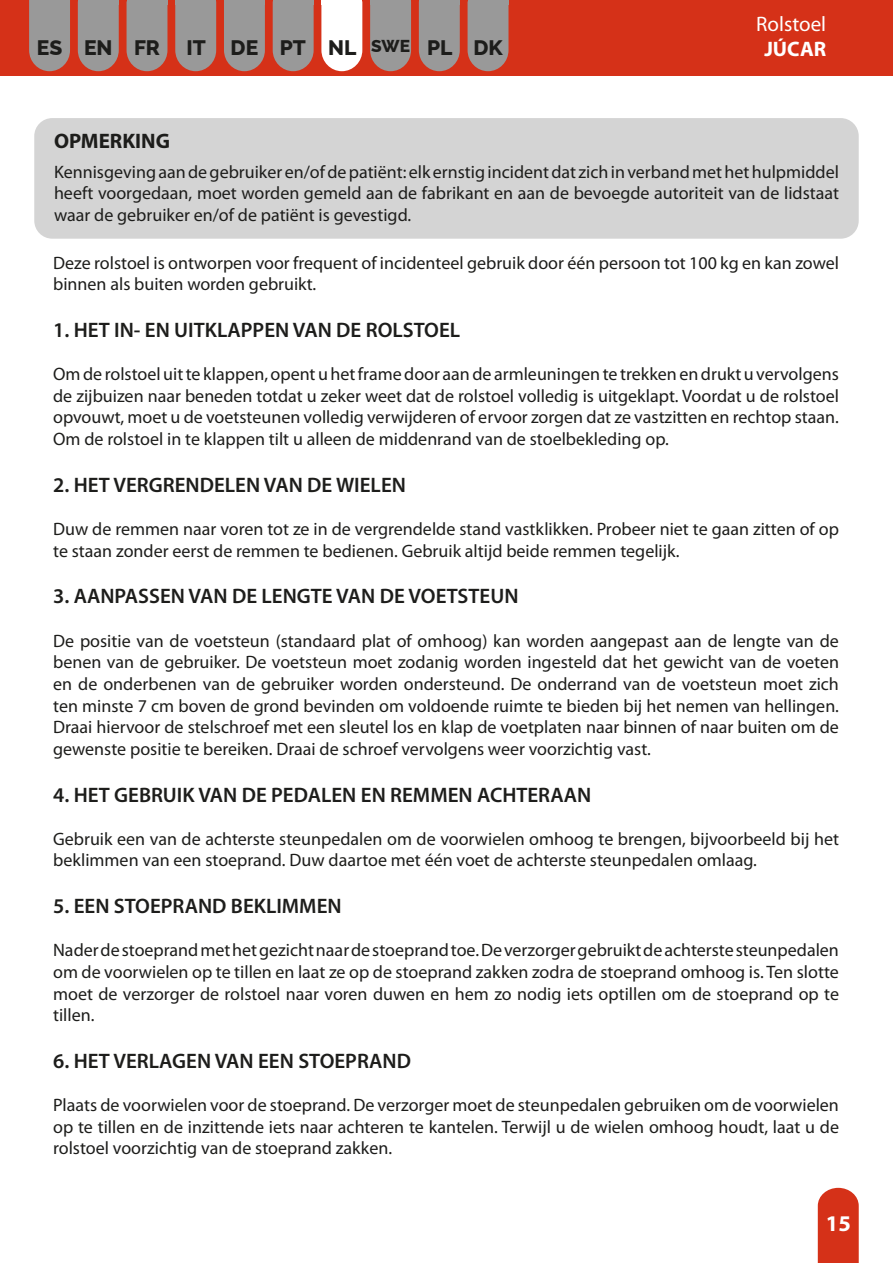
<style>
.page{position:relative;width:893px;height:1263px;background:#fff}
.page>*{position:absolute;margin:0;border:0;box-sizing:border-box;transform-origin:0 0}
.t1{font:700 22.5px "Myriad Pro";color:#fff}
.t2{font:600 21px "Myriad Pro";color:#1d1d1b}
.t3{font:800 21px "Raleway";color:#1d1d1b}
.t4{font:700 21px "Myriad Pro";color:#1d1d1b}
.t5{font:21px "Myriad Pro";color:#fff}
.t6{font:700 21px "Myriad Pro";color:#fff}
.t7{font:18px/21.6px "Myriad Pro";color:#1d1d1b;text-align:justify}
.s1{font-size:17.25px}
</style>
<div class="page">
<div style="left:0;top:1px;width:893px;height:75px;background:#d53118"></div>
<svg style="left:29px;top:0;width:41px;height:71px;background:#9d908e"></svg>
<div style="left:37px;top:35px;width:26px;height:20px;background:#999"></div>
<div style="left:127px;top:4px;width:40px;height:67px;background:#999"></div>
<hr style="left:127px;top:0;width:40px;height:4px;background:#999">
<svg style="left:78px;top:4px;width:41px;height:67px;background:#9d9190"></svg>
<hr style="left:78px;top:0;width:41px;height:4px;background:#999">
<svg style="left:321px;top:4px;width:41px;height:67px;background:#fbece9"></svg>
<div style="left:328px;top:35px;width:28px;height:20px;background:#fff"></div>
<hr style="left:321px;top:0;width:41px;height:4px;background:#fff">
<div style="left:468px;top:4px;width:40px;height:67px;background:#999"></div>
<hr style="left:468px;top:0;width:40px;height:4px;background:#999">
<svg style="left:273px;top:4px;width:41px;height:67px;background:#9d918f"></svg>
<hr style="left:273px;top:0;width:41px;height:4px;background:#999">
<svg style="left:419px;top:4px;width:41px;height:67px;background:#9d9190"></svg>
<hr style="left:419px;top:0;width:41px;height:4px;background:#999">
<svg style="left:224px;top:4px;width:41px;height:67px;background:#9c9290"></svg>
<hr style="left:224px;top:0;width:41px;height:4px;background:#999">
<svg style="left:370px;top:4px;width:41px;height:67px;background:#9d9190"></svg>
<hr style="left:370px;top:0;width:41px;height:4px;background:#999">
<svg style="left:175px;top:4px;width:41px;height:67px;background:#9d918f"></svg>
<hr style="left:175px;top:0;width:41px;height:4px;background:#999">
<svg style="left:818px;top:1188px;width:41px;height:75px;background:#d73c24"></svg>
<div style="left:34px;top:118px;width:825px;height:121px;background:#d4d4d4;border-radius:18px"></div>
<p class="t5" style="left:756px;top:11px;width:72px">Rolstoel</p>
<p class="t3" style="left:37px;top:30px;width:125px">ES EN FR</p>
<p class="t3" style="left:186px;top:30px;width:318px">IT DE PT NL <span class="s1">SWE</span> PL DK</p>
<p class="t6" style="left:764px;top:35px;width:63px">JÚCAR</p>
<p class="t4" style="left:54px;top:127px;width:118px">OPMERKING</p>
<p class="t7" style="left:54px;top:161px;width:786px">Kennisgeving aan de gebruiker en/of de patiënt: elk ernstig incident dat zich in verband met het hulpmiddel heeft voorgedaan, moet worden gemeld aan de fabrikant en aan de bevoegde autoriteit van de lidstaat waar de gebruiker en/of de patiënt is gevestigd.</p>
<p class="t7" style="left:53px;top:252px;width:787px">Deze rolstoel is ontworpen voor frequent of incidenteel gebruik door één persoon tot 100 kg en kan zowel binnen als buiten worden gebruikt.</p>
<p class="t2" style="left:53px;top:317px;width:409px">1. HET IN- EN UITKLAPPEN VAN DE ROLSTOEL</p>
<p class="t7" style="left:53px;top:363px;width:787px">Om de rolstoel uit te klappen, opent u het frame door aan de armleuningen te trekken en drukt u vervolgens de zijbuizen naar beneden totdat u zeker weet dat de rolstoel volledig is uitgeklapt. Voordat u de rolstoel opvouwt, moet u de voetsteunen volledig verwijderen of ervoor zorgen dat ze vastzitten en rechtop staan.<br>Om de rolstoel in te klappen tilt u alleen de middenrand van de stoelbekleding op.</p>
<p class="t2" style="left:53px;top:471px;width:354px">2. HET VERGRENDELEN VAN DE WIELEN</p>
<p class="t7" style="left:53px;top:518px;width:787px">Duw de remmen naar voren tot ze in de vergrendelde stand vastklikken. Probeer niet te gaan zitten of op te staan zonder eerst de remmen te bedienen. Gebruik altijd beide remmen tegelijk.</p>
<p class="t2" style="left:53px;top:583px;width:467px">3. AANPASSEN VAN DE LENGTE VAN DE VOETSTEUN</p>
<p class="t7" style="left:53px;top:630px;width:787px">De positie van de voetsteun (standaard plat of omhoog) kan worden aangepast aan de lengte van de benen van de gebruiker. De voetsteun moet zodanig worden ingesteld dat het gewicht van de voeten en de onderbenen van de gebruiker worden ondersteund. De onderrand van de voetsteun moet zich ten minste 7 cm boven de grond bevinden om voldoende ruimte te bieden bij het nemen van hellingen.<br>Draai hiervoor de stelschroef met een sleutel los en klap de voetplaten naar binnen of naar buiten om de gewenste positie te bereiken. Draai de schroef vervolgens weer voorzichtig vast.</p>
<p class="t2" style="left:53px;top:781px;width:540px">4. HET GEBRUIK VAN DE PEDALEN EN REMMEN ACHTERAAN</p>
<p class="t7" style="left:53px;top:828px;width:787px">Gebruik een van de achterste steunpedalen om de voorwielen omhoog te brengen, bijvoorbeeld bij het beklimmen van een stoeprand. Duw daartoe met één voet de achterste steunpedalen omlaag.</p>
<p class="t2" style="left:53px;top:893px;width:290px">5. EEN STOEPRAND BEKLIMMEN</p>
<p class="t7" style="left:53px;top:939px;width:787px">Nader de stoeprand met het gezicht naar de stoeprand toe. De verzorger gebruikt de achterste steunpedalen om de voorwielen op te tillen en laat ze op de stoeprand zakken zodra de stoeprand omhoog is. Ten slotte moet de verzorger de rolstoel naar voren duwen en hem zo nodig iets optillen om de stoeprand op te tillen.</p>
<p class="t2" style="left:53px;top:1047px;width:359px">6. HET VERLAGEN VAN EEN STOEPRAND</p>
<p class="t7" style="left:53px;top:1094px;width:787px">Plaats de voorwielen voor de stoeprand. De verzorger moet de steunpedalen gebruiken om de voorwielen op te tillen en de inzittende iets naar achteren te kantelen. Terwijl u de wielen omhoog houdt, laat u de rolstoel voorzichtig van de stoeprand zakken.</p>
<p class="t1" style="left:826px;top:1209px;width:26px">15</p>
</div>
